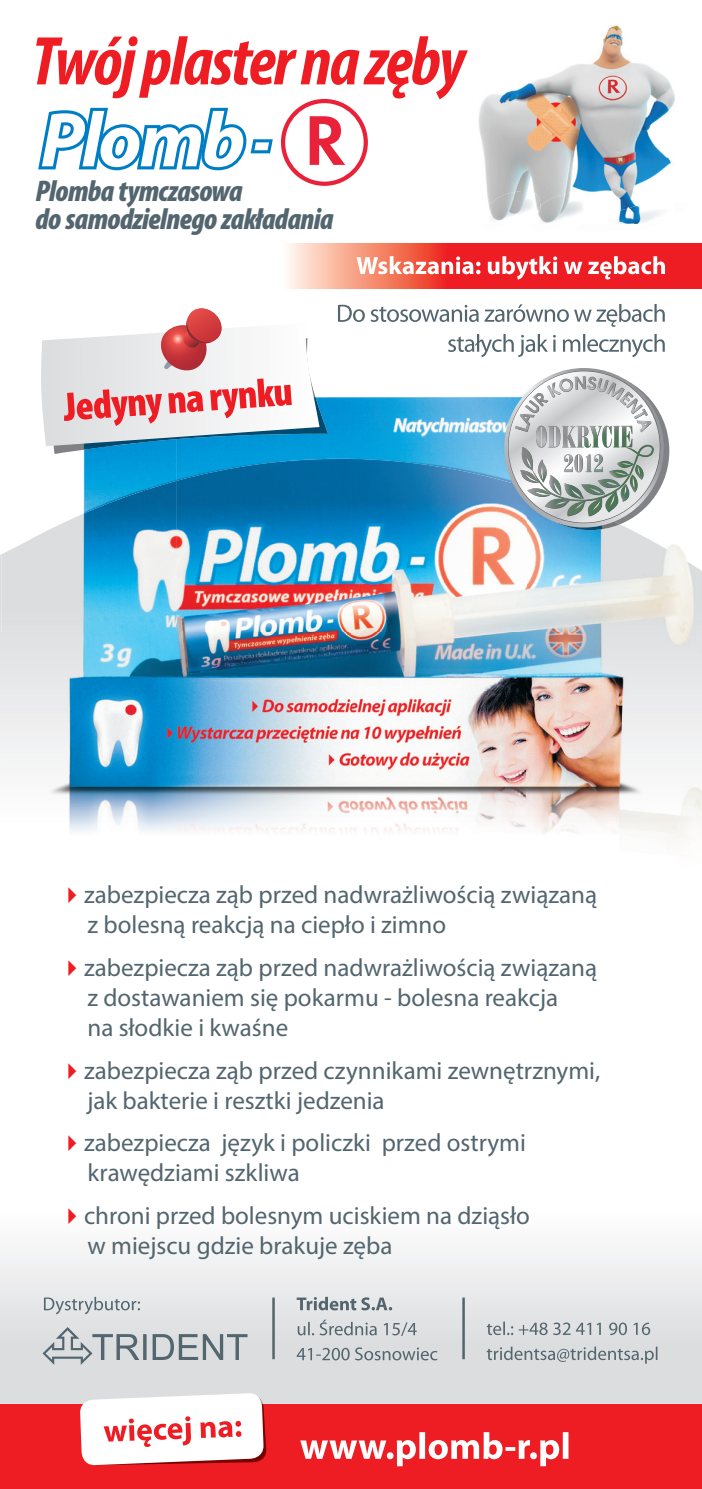
<style>
.page{position:relative;width:702px;height:1489px;background:#fff}
.page>*{position:absolute;margin:0;border:0;box-sizing:border-box;transform-origin:0 0}
.t1{font:italic 700 condensed 69.5px "Myriad Pro";letter-spacing:-.025em;color:#ee1d23}
.t2{font:italic 900 condensed 30px/28px "Myriad Pro";letter-spacing:-.02em;color:#53656e}
.t3{font:25px/30px "Myriad Pro";color:#53656e}
.s1{color:#ee1d23}
</style>
<div class="page">
<img style="left:478px;top:26px;width:196px;height:175px">
<img style="left:479px;top:191px;width:61px;height:30px">
<img style="left:531px;top:193px;width:61px;height:30px">
<svg style="left:533px;top:206px;width:8px;height:10px"></svg>
<img style="left:582px;top:201px;width:78px;height:23px">
<svg style="left:0;top:1249px;width:702px;height:154px"></svg>
<div style="left:0;top:1403px;width:702px;height:85px;background:#ee1d23"></div>
<svg style="left:44px;top:1296px;width:96px;height:18px;background:#c6cbce"></svg>
<svg style="left:297px;top:1347px;width:140px;height:13px;background:#b8bdc1"></svg>
<svg style="left:298px;top:1319px;width:118px;height:16px;background:#c3c7ca"></svg>
<svg style="left:297px;top:1296px;width:95px;height:14px"></svg>
<hr style="left:272px;top:1297px;width:3px;height:61px;background:#53656e">
<hr style="left:462px;top:1297px;width:3px;height:61px;background:#53656e">
<svg style="left:43px;top:1326px;width:204px;height:38px;background:#bec3c6"></svg>
<svg style="left:486px;top:1346px;width:171px;height:17px;background:#bdc2c5"></svg>
<svg style="left:486px;top:1321px;width:164px;height:13px;background:#c1c6c9"></svg>
<div style="left:83px;top:454px;width:93px;height:27px;background:#009cdb"></div>
<img style="left:176px;top:397px;width:175px;height:61px">
<img style="left:351px;top:357px;width:159px;height:101px">
<img style="left:1px;top:481px;width:175px;height:326px">
<img style="left:176px;top:458px;width:351px;height:174px">
<img style="left:527px;top:524px;width:175px;height:108px">
<img style="left:176px;top:632px;width:526px;height:175px">
<img style="left:69px;top:807px;width:633px;height:33px">
<svg style="left:288px;top:244px;width:414px;height:44px;background:#f25852"></svg>
<svg style="left:356px;top:256px;width:309px;height:23px"></svg>
<img style="left:53px;top:397px;width:275px;height:57px">
<svg style="left:41px;top:308px;width:278px;height:138px"></svg>
<svg style="left:448px;top:334px;width:216px;height:23px"></svg>
<svg style="left:338px;top:304px;width:326px;height:23px"></svg>
<svg style="left:300px;top:1432px;width:268px;height:33px"></svg>
<svg style="left:80px;top:1392px;width:187px;height:73px"></svg>
<img style="left:510px;top:371px;width:159px;height:153px">
<img style="left:518px;top:516px;width:102px;height:14px">
<svg style="left:504px;top:368px;width:159px;height:159px"></svg>
<svg style="left:508px;top:371px;width:151px;height:151px"></svg>
<svg style="left:514px;top:376px;width:139px;height:140px"></svg>
<svg style="left:38px;top:98px;width:330px;height:88px"></svg>
<h1 class="t1" style="left:32px;top:18px;width:435px">Twój plaster na zęby</h1>
<p class="t2" style="left:35px;top:178px;width:299px">Plomba tymczasowa<br>do samodzielnego zakładania</p>
<p class="t3" style="left:87px;top:879px;width:511px;text-indent:-28px"><span class="s1">✔</span>zabezpiecza ząb przed nadwrażliwością związaną z bolesną reakcją na ciepło i zimno</p>
<p class="t3" style="left:87px;top:951px;width:511px;text-indent:-28px"><span class="s1">✔</span>zabezpiecza ząb przed nadwrażliwością związaną z dostawaniem się pokarmu - bolesna reakcja<br>na słodkie i kwaśne</p>
<p class="t3" style="left:87px;top:1054px;width:514px;text-indent:-28px"><span class="s1">✔</span>zabezpiecza ząb przed czynnikami zewnętrznymi, jak bakterie i resztki jedzenia</p>
<p class="t3" style="left:87px;top:1127px;width:440px;text-indent:-28px"><span class="s1">✔</span>zabezpiecza język i policzki przed ostrymi krawędziami szkliwa</p>
<p class="t3" style="left:87px;top:1200px;width:444px;text-indent:-28px"><span class="s1">✔</span>chroni przed bolesnym uciskiem na dziąsło w miejscu gdzie brakuje zęba</p>
</div>
